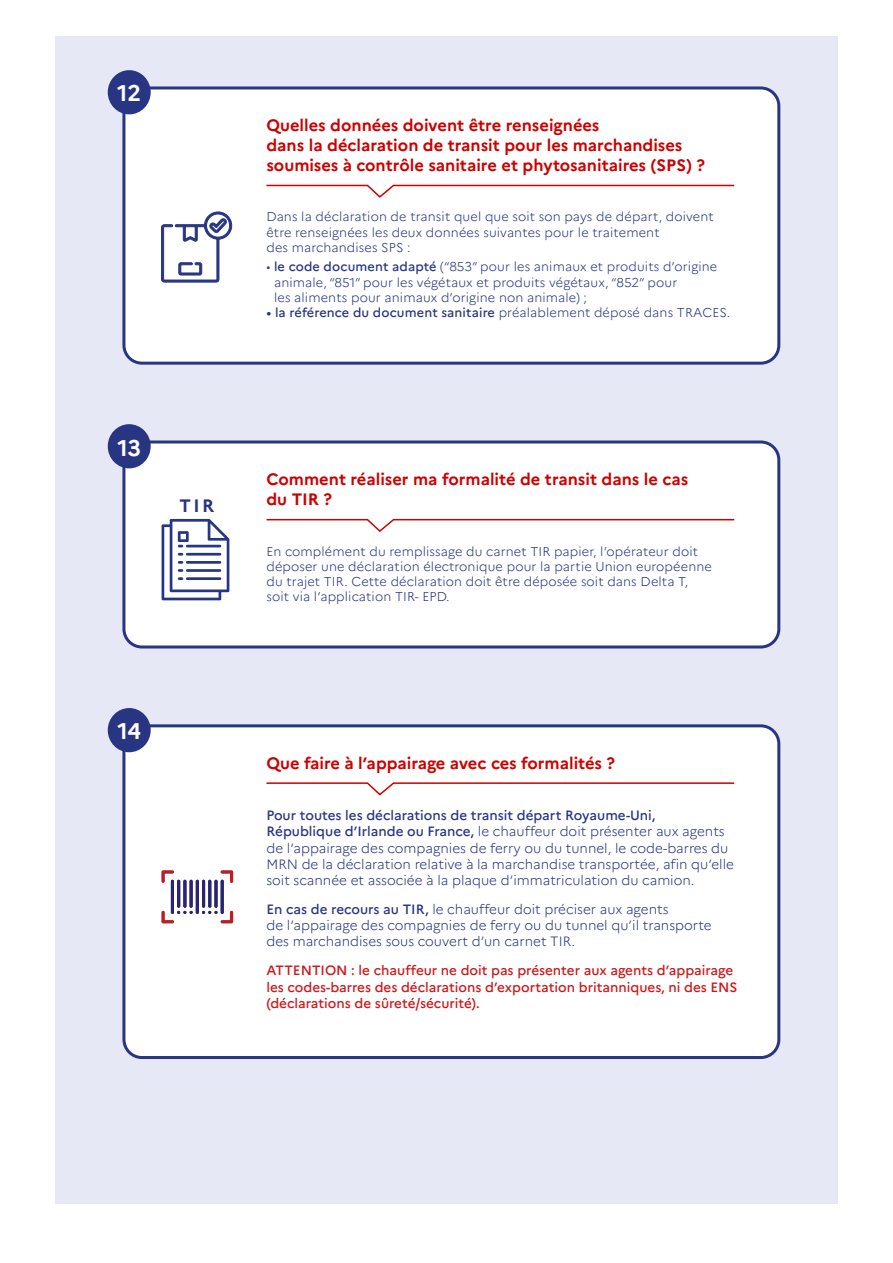
<style>
.page{position:relative;width:893px;height:1263px;background:#fff}
.page>*{position:absolute;margin:0;border:0;box-sizing:border-box;transform-origin:0 0}
.t1{font:700 22.65px "Marianne";color:#fff}
.t2{font:700 18px "Marianne";color:#283583}
.t3{font:700 16.5px/19.8px "Marianne";color:#c00}
.t4{font:300 13.5px/16.2px "Marianne";color:#283583}
.t5{font:500 13.5px/16.2px "Marianne";color:#cd1719}
.t6{font:300 12.75px/15.3px "Marianne";letter-spacing:.01em;color:#283583}
.t7{font:500 12.75px "Marianne";letter-spacing:.01em;color:#283583}
.s1{font-weight:500}
.s2{font-weight:300}
</style>
<div class="page">
<div style="left:55px;top:36px;width:783px;height:1167px;background:#e7e8f6"></div>
<div style="left:124px;top:88px;width:655px;height:275px;background:#fff;border-radius:18px"></div>
<div style="left:122px;top:86px;width:658px;height:279px;border:3px solid #283583;border-radius:18px"></div>
<div style="left:108px;top:70px;width:43px;height:44px;background:#283583;border-radius:50%"></div>
<svg style="left:266px;top:184px;width:469px;height:14px"></svg>
<svg style="left:161px;top:211px;width:71px;height:72px"></svg>
<div style="left:124px;top:442px;width:655px;height:205px;background:#fff;border-radius:18px"></div>
<div style="left:122px;top:440px;width:658px;height:208px;border:3px solid #283583;border-radius:18px"></div>
<div style="left:108px;top:424px;width:43px;height:44px;background:#283583;border-radius:50%"></div>
<svg style="left:266px;top:518px;width:469px;height:14px"></svg>
<svg style="left:162px;top:519px;width:67px;height:81px"></svg>
<div style="left:124px;top:726px;width:655px;height:331px;background:#fff;border-radius:18px"></div>
<div style="left:122px;top:724px;width:658px;height:335px;border:3px solid #283583;border-radius:18px"></div>
<div style="left:108px;top:708px;width:43px;height:44px;background:#283583;border-radius:50%"></div>
<svg style="left:266px;top:782px;width:469px;height:14px"></svg>
<hr style="left:171px;top:880px;width:3px;height:34px;background:#292473;border-radius:2px">
<hr style="left:177px;top:880px;width:3px;height:28px;background:#292473;border-radius:2px">
<hr style="left:183px;top:880px;width:3px;height:28px;background:#292473;border-radius:2px">
<hr style="left:190px;top:880px;width:3px;height:28px;background:#292473;border-radius:2px">
<hr style="left:196px;top:880px;width:3px;height:34px;background:#292473;border-radius:2px">
<hr style="left:202px;top:880px;width:3px;height:28px;background:#292473;border-radius:2px">
<hr style="left:208px;top:880px;width:3px;height:28px;background:#292473;border-radius:2px">
<svg style="left:214px;top:880px;width:4px;height:28px"></svg>
<hr style="left:221px;top:880px;width:3px;height:34px;background:#292473;border-radius:2px">
<svg style="left:162px;top:870px;width:12px;height:13px"></svg>
<svg style="left:162px;top:911px;width:31px;height:12px"></svg>
<svg style="left:221px;top:870px;width:12px;height:13px"></svg>
<svg style="left:202px;top:911px;width:31px;height:12px"></svg>
<h1 class="t1" style="left:117px;top:80px;width:25px">12</h1>
<h1 class="t1" style="left:117px;top:434px;width:25px">13</h1>
<h2 class="t2" style="left:180px;top:494px;width:36px">TIR</h2>
<h1 class="t1" style="left:117px;top:717px;width:25px">14</h1>
<p class="t3" style="left:266px;top:115px;width:440px">Quelles données doivent être renseignées<br>dans la déclaration de transit pour les marchandises soumises à contrôle sanitaire et phytosanitaires (SPS) ?</p>
<p class="t6" style="left:266px;top:209px;width:449px">Dans la déclaration de transit quel que soit son pays de départ, doivent être renseignées les deux données suivantes pour le traitement<br>des marchandises SPS :</p>
<p class="t6" style="left:274px;top:259px;width:445px;text-indent:-8px">• <span class="s1">le code document adapté</span> (“853” pour les animaux et produits d’origine animale, “851” pour les végétaux et produits végétaux, “852” pour<br>les aliments pour animaux d’origine non animale) ;</p>
<p class="t7" style="left:266px;top:305px;width:465px">• la référence du document sanitaire <span class="s2">préalablement déposé dans TRACES.</span></p>
<p class="t3" style="left:266px;top:469px;width:423px">Comment réaliser ma formalité de transit dans le cas du TIR ?</p>
<p class="t6" style="left:266px;top:543px;width:447px">En complément du remplissage du carnet TIR papier, l’opérateur doit déposer une déclaration électronique pour la partie Union européenne du trajet TIR. Cette déclaration doit être déposée soit dans Delta T, soit via l’application TIR- EPD.</p>
<p class="t3" style="left:266px;top:753px;width:350px">Que faire à l’appairage avec ces formalités ?</p>
<p class="t4" style="left:266px;top:807px;width:469px"><span class="s1">Pour toutes les déclarations de transit départ Royaume-Uni,<br>République d’Irlande ou France,</span> le chauffeur doit présenter aux agents de l’appairage des compagnies de ferry ou du tunnel, le code-barres du MRN de la déclaration relative à la marchandise transportée, afin qu’elle soit scannée et associée à la plaque d’immatriculation du camion.</p>
<p class="t4" style="left:266px;top:901px;width:447px"><span class="s1">En cas de recours au TIR,</span> le chauffeur doit préciser aux agents<br>de l’appairage des compagnies de ferry ou du tunnel qu’il transporte des marchandises sous couvert d’un carnet TIR.</p>
<p class="t5" style="left:266px;top:962px;width:473px">ATTENTION : le chauffeur ne doit pas présenter aux agents d’appairage les codes-barres des déclarations d’exportation britanniques, ni des ENS (déclarations de sûreté/sécurité).</p>
</div>
